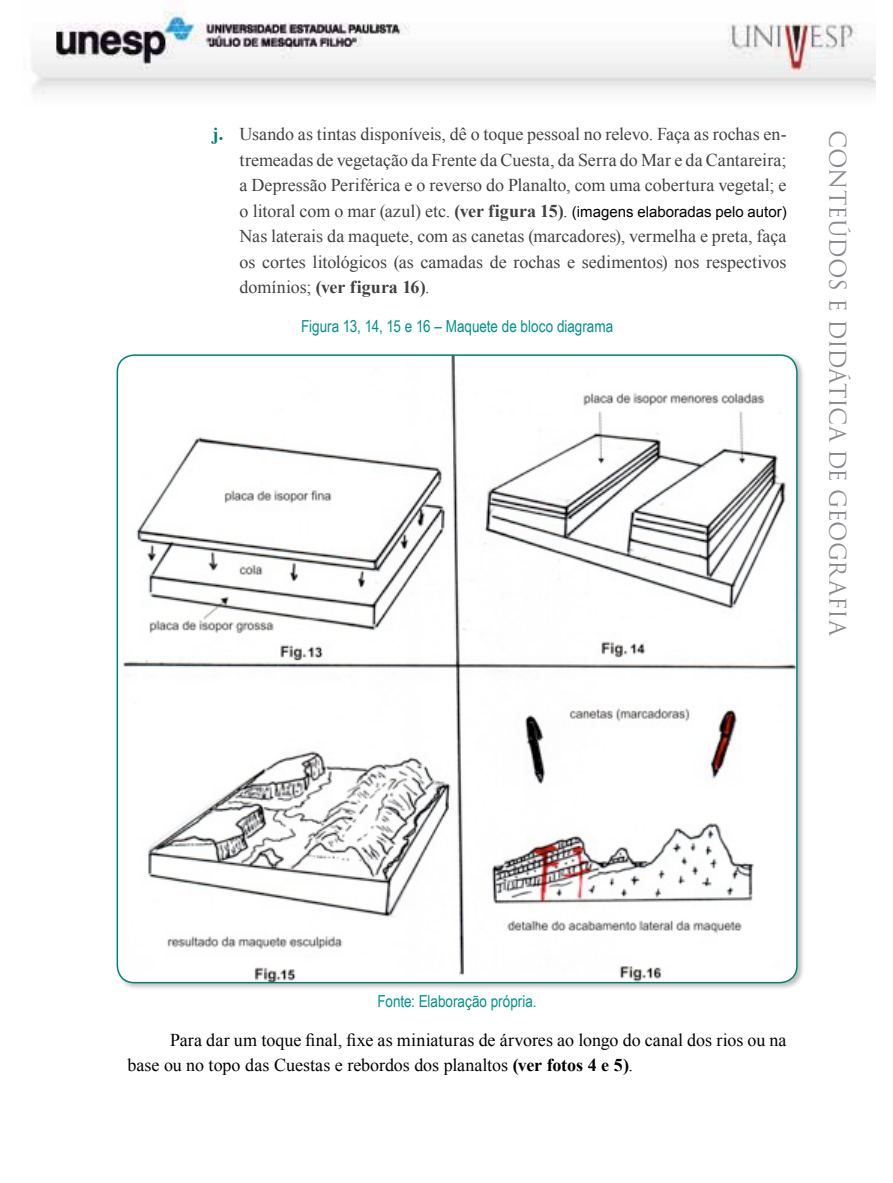
<style>
.page{position:relative;width:893px;height:1183px;background:#fff}
.page>*{position:absolute;margin:0;border:0;box-sizing:border-box;transform-origin:0 0}
.t1{font:22.5px "Trajan Pro";letter-spacing:-.02em;color:#888a8d}
.t2{font:18px/25.5px "Times New Roman";color:#414042;text-align:justify}
.t3{font:18px/25.5px "Times New Roman";color:#000}
.t4{font:16.5px "Arial Narrow";color:#009286}
.t5{font:15px "Arial";color:#000}
.s1{font-family:"Times";font-weight:700;color:#008272}
.s2{font-family:"Times New Roman";font-size:18px;color:#414042}
.s3{font-family:"Times New Roman";font-weight:700;font-size:18px;color:#414042}
.s4{font-weight:700}
</style>
<div class="page">
<img style="left:32px;top:10px;width:844px;height:85px">
<div style="left:115px;top:352px;width:690px;height:638px;background:#000;opacity:.25"></div>
<img style="left:117px;top:355px;width:680px;height:627px">
<p class="t2" style="left:240px;top:121px;width:549px;text-indent:-27px"><span class="s1">j.</span> Usando as tintas disponíveis, dê o toque pessoal no relevo. Faça as rochas en&shy;tremeadas de vegetação da Frente da Cuesta, da Serra do Mar e da Cantareira; a Depressão Periférica e o reverso do Planalto, com uma cobertura vegetal; e</p>
<p class="t5" style="left:240px;top:201px;width:549px"><span class="s2">o litoral com o mar (azul) etc.</span> <span class="s3">(ver figura 15)</span><span class="s2">.</span> (imagens elaboradas pelo autor)</p>
<p class="t2" style="left:240px;top:223px;width:548px">Nas laterais da maquete, com as canetas (marcadores), vermelha e preta, faça os cortes litológicos (as camadas de rochas e sedimentos) nos respectivos domínios; <span class="s4">(ver figura 16)</span>.</p>
<p class="t4" style="left:301px;top:313px;width:314px">Figura 13, 14, 15 e 16 – Maquete de bloco diagrama</p>
<p class="t1" style="left:852px;top:130px;width:505px;rotate:90deg">Conteúdos e Didática de GEOGRAFIA</p>
<p class="t4" style="left:377px;top:989px;width:161px">Fonte: Elaboração própria.</p>
<p class="t3" style="left:128px;top:1026px;width:660px;text-indent:43px">Para dar um toque final, fixe as miniaturas de árvores ao longo do canal dos rios ou na base ou no topo das Cuestas e rebordos dos planaltos <span class="s4">(ver fotos 4 e 5)</span>.</p>
</div>
